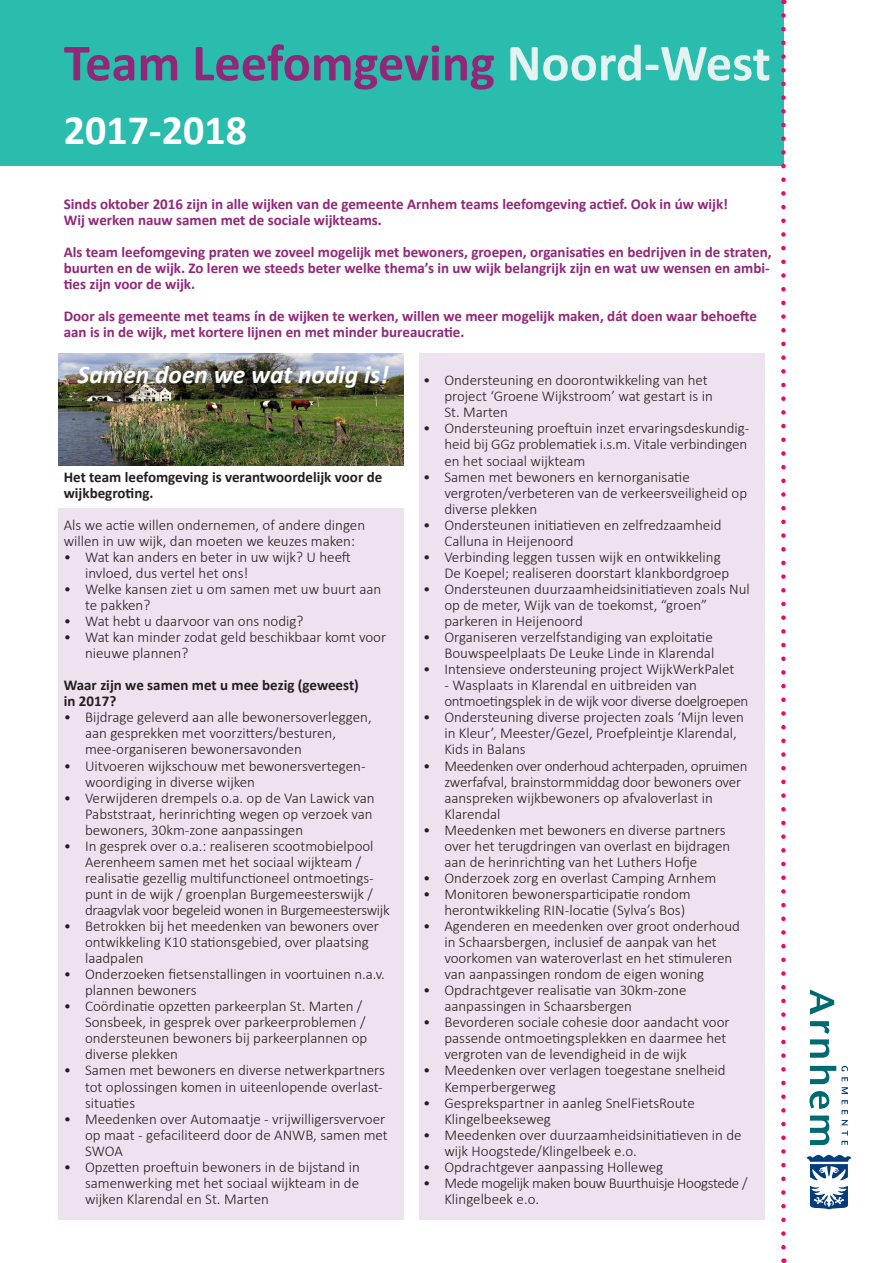
<style>
.page{position:relative;width:893px;height:1263px;background:#fff}
.page>*{position:absolute;margin:0;border:0;box-sizing:border-box;transform-origin:0 0}
.t1{font:700 52.5px "Calibri";color:#912778}
.t2{font:700 42px "Calibri";color:#fff}
.t3{font:italic 700 25.5px "Calibri";color:#fff}
.t4{font:300 15px/16px "Calibri";color:#231f20}
.t5{font:700 15px/16px "Calibri";color:#912778}
.t6{font:300 15px/16px "Calibri";letter-spacing:-.02em;color:#231f20}
.t7{font:700 15px/16px "Calibri";color:#231f20}
.t8{font:300 15px/16px "Calibri";letter-spacing:-.025em;color:#231f20}
.s1{color:#e4f3f1}
</style>
<div class="page">
<div style="left:419px;top:353px;width:346px;height:867px;background:#ede3ee"></div>
<div style="left:58px;top:508px;width:346px;height:712px;background:#ede3ee"></div>
<div style="left:0;top:0;width:784px;height:165px;background:#2abcac"></div>
<svg style="left:810px;top:989px;width:24px;height:26px"></svg>
<svg style="left:810px;top:1021px;width:19px;height:37px"></svg>
<svg style="left:806px;top:1155px;width:45px;height:54px"></svg>
<svg style="left:809px;top:1066px;width:39px;height:79px"></svg>
<svg style="left:781px;top:15px;width:5px;height:1248px"></svg>
<img style="left:58px;top:353px;width:346px;height:112px">
<p class="t1" style="left:64px;top:29px;width:708px">Team Leefomgeving <span class="s1">Noord-West</span></p>
<p class="t2" style="left:64px;top:104px;width:185px">2017-2018</p>
<p class="t5" style="left:64px;top:196px;width:666px">Sinds oktober 2016 zijn in alle wijken van de gemeente Arnhem teams leefomgeving actief. Ook in úw wijk!</p>
<p class="t5" style="left:64px;top:212px;width:320px">Wij werken nauw samen met de sociale wijkteams.</p>
<p class="t5" style="left:64px;top:244px;width:709px">Als team leefomgeving praten we zoveel mogelijk met bewoners, groepen, organisaties en bedrijven in de straten, buurten en de wijk. Zo leren we steeds beter welke thema’s in uw wijk belangrijk zijn en wat uw wensen en ambi&shy;ties zijn voor de wijk.</p>
<p class="t5" style="left:64px;top:308px;width:695px">Door als gemeente met teams ín de wijken te werken, willen we meer mogelijk maken, dát doen waar behoefte aan is in de wijk, met kortere lijnen en met minder bureaucratie.</p>
<p class="t3" style="left:78px;top:358px;width:312px">Samen doen we wat nodig is!</p>
<p class="t4" style="left:423px;top:371px;width:286px">• Ondersteuning en doorontwikkeling van het</p>
<p class="t4" style="left:444px;top:388px;width:270px">project ‘Groene Wijkstroom’ wat gestart is in</p>
<p class="t4" style="left:444px;top:404px;width:65px">St. Marten</p>
<p class="t4" style="left:444px;top:420px;width:307px;text-indent:-21px">• Ondersteuning proeftuin inzet ervaringsdeskundig&shy;heid bij GGz problematiek i.s.m. Vitale verbindingen en het sociaal wijkteam</p>
<p class="t4" style="left:423px;top:468px;width:268px">• Samen met bewoners en kernorganisatie</p>
<p class="t4" style="left:444px;top:484px;width:304px">vergroten/verbeteren van de verkeersveiligheid op diverse plekken</p>
<p class="t4" style="left:444px;top:516px;width:279px;text-indent:-21px">• Ondersteunen initiatieven en zelfredzaamheid<br>Calluna in Heijenoord</p>
<p class="t4" style="left:423px;top:548px;width:299px">• Verbinding leggen tussen wijk en ontwikkeling</p>
<p class="t4" style="left:444px;top:564px;width:287px">De Koepel; realiseren doorstart klankbordgroep</p>
<p class="t4" style="left:423px;top:580px;width:328px">• Ondersteunen duurzaamheidsinitiatieven zoals Nul</p>
<p class="t4" style="left:444px;top:596px;width:264px">op de meter, Wijk van de toekomst, “groen”</p>
<p class="t4" style="left:444px;top:612px;width:140px">parkeren in Heijenoord</p>
<p class="t4" style="left:423px;top:628px;width:293px;text-align:right">• Organiseren verzelfstandiging van exploitatie<br>Bouwspeelplaats De Leuke Linde in Klarendal</p>
<p class="t4" style="left:423px;top:660px;width:313px">• Intensieve ondersteuning project WijkWerkPalet</p>
<p class="t4" style="left:444px;top:676px;width:254px">- Wasplaats in Klarendal en uitbreiden van</p>
<p class="t6" style="left:444px;top:692px;width:305px">ontmoetingsplek in de wijk voor diverse doelgroepen</p>
<p class="t4" style="left:444px;top:709px;width:301px;text-indent:-21px">• Ondersteuning diverse projecten zoals ‘Mijn leven in Kleur’, Meester/Gezel, Proefpleintje Klarendal,<br>Kids in Balans</p>
<p class="t6" style="left:444px;top:757px;width:305px;text-indent:-21px">• Meedenken over onderhoud achterpaden, opruimen zwerfafval, brainstormmiddag door bewoners over</p>
<p class="t4" style="left:444px;top:789px;width:270px">aanspreken wijkbewoners op afvaloverlast in</p>
<p class="t4" style="left:444px;top:805px;width:58px">Klarendal</p>
<p class="t4" style="left:423px;top:821px;width:304px">• Meedenken met bewoners en diverse partners</p>
<p class="t4" style="left:444px;top:837px;width:288px">over het terugdringen van overlast en bijdragen aan de herinrichting van het Luthers Hofje</p>
<p class="t4" style="left:423px;top:869px;width:295px">• Onderzoek zorg en overlast Camping Arnhem</p>
<p class="t4" style="left:423px;top:885px;width:269px">• Monitoren bewonersparticipatie rondom</p>
<p class="t4" style="left:444px;top:901px;width:242px">herontwikkeling RIN-locatie (Sylva’s Bos)</p>
<p class="t4" style="left:423px;top:917px;width:318px">• Agenderen en meedenken over groot onderhoud</p>
<p class="t4" style="left:444px;top:933px;width:274px">in Schaarsbergen, inclusief de aanpak van het</p>
<p class="t4" style="left:444px;top:949px;width:289px">voorkomen van wateroverlast en het stimuleren van aanpassingen rondom de eigen woning</p>
<p class="t4" style="left:423px;top:981px;width:265px">• Opdrachtgever realisatie van 30km-zone</p>
<p class="t4" style="left:444px;top:997px;width:189px">aanpassingen in Schaarsbergen</p>
<p class="t4" style="left:444px;top:1013px;width:287px;text-indent:-21px">• Bevorderen sociale cohesie door aandacht voor passende ontmoetingsplekken en daarmee het vergroten van de levendigheid in de wijk</p>
<p class="t4" style="left:444px;top:1062px;width:283px;text-indent:-21px">• Meedenken over verlagen toegestane snelheid<br>Kemperbergerweg</p>
<p class="t4" style="left:423px;top:1094px;width:273px">• Gesprekspartner in aanleg SnelFietsRoute</p>
<p class="t4" style="left:444px;top:1110px;width:108px">Klingelbeekseweg</p>
<p class="t4" style="left:444px;top:1126px;width:299px;text-indent:-21px">• Meedenken over duurzaamheidsinitiatieven in de wijk Hoogstede/Klingelbeek e.o.</p>
<p class="t4" style="left:423px;top:1158px;width:241px">• Opdrachtgever aanpassing Holleweg</p>
<p class="t8" style="left:444px;top:1174px;width:305px;text-indent:-21px">• Mede mogelijk maken bouw Buurthuisje Hoogstede /<br>Klingelbeek e.o.</p>
<p class="t7" style="left:64px;top:468px;width:320px">Het team leefomgeving is verantwoordelijk voor de wijkbegroting.</p>
<p class="t4" style="left:64px;top:516px;width:303px">Als we actie willen ondernemen, of andere dingen</p>
<p class="t4" style="left:64px;top:532px;width:293px">willen in uw wijk, dan moeten we keuzes maken:</p>
<p class="t4" style="left:64px;top:548px;width:289px">• Wat kan anders en beter in uw wijk? U heeft</p>
<p class="t4" style="left:85px;top:564px;width:165px">invloed, dus vertel het ons!</p>
<p class="t4" style="left:85px;top:580px;width:298px;text-indent:-21px">• Welke kansen ziet u om samen met uw buurt aan te pakken?</p>
<p class="t4" style="left:64px;top:612px;width:241px">• Wat hebt u daarvoor van ons nodig?</p>
<p class="t4" style="left:85px;top:628px;width:303px;text-indent:-21px">• Wat kan minder zodat geld beschikbaar komt voor nieuwe plannen?</p>
<p class="t7" style="left:64px;top:677px;width:297px">Waar zijn we samen met u mee bezig (geweest)</p>
<p class="t7" style="left:64px;top:693px;width:54px">in 2017?</p>
<p class="t4" style="left:85px;top:709px;width:288px;text-indent:-21px">• Bijdrage geleverd aan alle bewonersoverleggen, aan gesprekken met voorzitters/besturen,</p>
<p class="t4" style="left:85px;top:741px;width:218px">mee-organiseren bewonersavonden</p>
<p class="t4" style="left:64px;top:757px;width:303px">• Uitvoeren wijkschouw met bewonersvertegen-</p>
<p class="t4" style="left:85px;top:773px;width:172px">woordiging in diverse wijken</p>
<p class="t4" style="left:85px;top:789px;width:291px;text-indent:-21px">• Verwijderen drempels o.a. op de Van Lawick van<br>Pabststraat, herinrichting wegen op verzoek van bewoners, 30km-zone aanpassingen</p>
<p class="t4" style="left:64px;top:837px;width:311px">• In gesprek over o.a.: realiseren scootmobielpool</p>
<p class="t4" style="left:85px;top:853px;width:278px">Aerenheem samen met het sociaal wijkteam /</p>
<p class="t4" style="left:85px;top:869px;width:290px">realisatie gezellig multifunctioneel ontmoetings-</p>
<p class="t6" style="left:85px;top:885px;width:306px">punt in de wijk / groenplan Burgemeesterswijk / draagvlak voor begeleid wonen in Burgemeesterswijk</p>
<p class="t4" style="left:85px;top:917px;width:296px;text-indent:-21px">• Betrokken bij het meedenken van bewoners over ontwikkeling K10 stationsgebied, over plaatsing laadpalen</p>
<p class="t4" style="left:85px;top:965px;width:301px;text-indent:-21px">• Onderzoeken fietsenstallingen in voortuinen n.a.v. plannen bewoners</p>
<p class="t4" style="left:64px;top:997px;width:303px;text-align:right">• Coördinatie opzetten parkeerplan St. Marten /<br>Sonsbeek, in gesprek over parkeerproblemen /</p>
<p class="t4" style="left:85px;top:1030px;width:284px">ondersteunen bewoners bij parkeerplannen op diverse plekken</p>
<p class="t4" style="left:85px;top:1062px;width:301px;text-indent:-21px">• Samen met bewoners en diverse netwerkpartners tot oplossingen komen in uiteenlopende overlast&shy;situaties</p>
<p class="t4" style="left:85px;top:1110px;width:304px;text-indent:-21px">• Meedenken over Automaatje - vrijwilligersvervoer op maat - gefaciliteerd door de ANWB, samen met<br>SWOA</p>
<p class="t4" style="left:64px;top:1158px;width:298px">• Opzetten proeftuin bewoners in de bijstand in</p>
<p class="t4" style="left:85px;top:1174px;width:276px">samenwerking met het sociaal wijkteam in de wijken Klarendal en St. Marten</p>
</div>
